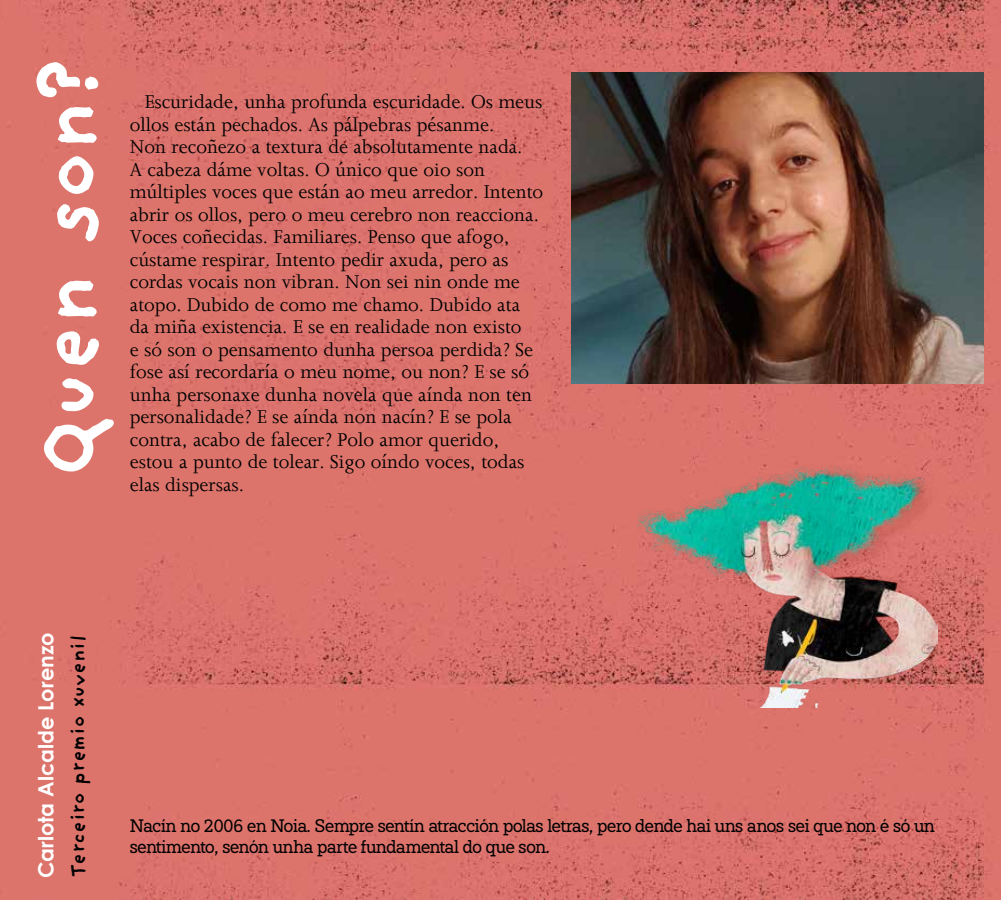
<style>
.page{position:relative;width:1001px;height:900px;background:#fff}
.page>*{position:absolute;margin:0;border:0;box-sizing:border-box;transform-origin:0 0}
.t1{font:700 87px "Providence Sans Pro";letter-spacing:-.01em;color:#fff}
.t2{font:21px/22.5px "Joanna";color:#000}
.t3{font:700 21px "Century Gothic";color:#fff}
.t4{font:700 20.7px "Providence Sans Pro";color:#000}
.t5{font:18px/21.6px "Paul Slab Soft";letter-spacing:-.02em;color:#000}
</style>
<div class="page">
<img style="left:0;top:0;width:984px;height:900px">
<img style="left:571px;top:72px;width:413px;height:312px">
<img style="left:638px;top:457px;width:300px;height:250px">
<div style="left:984px;top:0;width:16px;height:900px;background:#dc746b"></div>
<p class="t1" style="left:16px;top:478px;width:422px;rotate:-90deg">Quen son?</p>
<p class="t2" style="left:130px;top:91px;width:415px;text-indent:15px">Escuridade, unha profunda escuridade. Os meus ollos están pechados. As pálpebras pésanme.<br>Non recoñezo a textura de absolutamente nada.<br>A cabeza dáme voltas. O único que oio son múltiples voces que están ao meu arredor. Intento abrir os ollos, pero o meu cerebro non reacciona.<br>Voces coñecidas. Familiares. Penso que afogo, cústame respirar. Intento pedir axuda, pero as cordas vocais non vibran. Non sei nin onde me atopo. Dubido de como me chamo. Dubido ata da miña existencia. E se en realidade non existo<br>e só son o pensamento dunha persoa perdida? Se fose así recordaría o meu nome, ou non? E se só unha personaxe dunha novela que aínda non ten personalidade? E se aínda non nacín? E se pola contra, acabo de falecer? Polo amor querido, estou a punto de tolear. Sigo oíndo voces, todas elas dispersas.</p>
<p class="t3" style="left:30px;top:878px;width:248px;rotate:-90deg">Carlota Alcalde Lorenzo</p>
<p class="t4" style="left:66px;top:878px;width:244px;rotate:-90deg">Terceiro premio xuvenil</p>
<p class="t5" style="left:130px;top:815px;width:806px">Nacín no 2006 en Noia. Sempre sentín atracción polas letras, pero dende hai uns anos sei que non é só un sentimento, senón unha parte fundamental do que son.</p>
</div>
